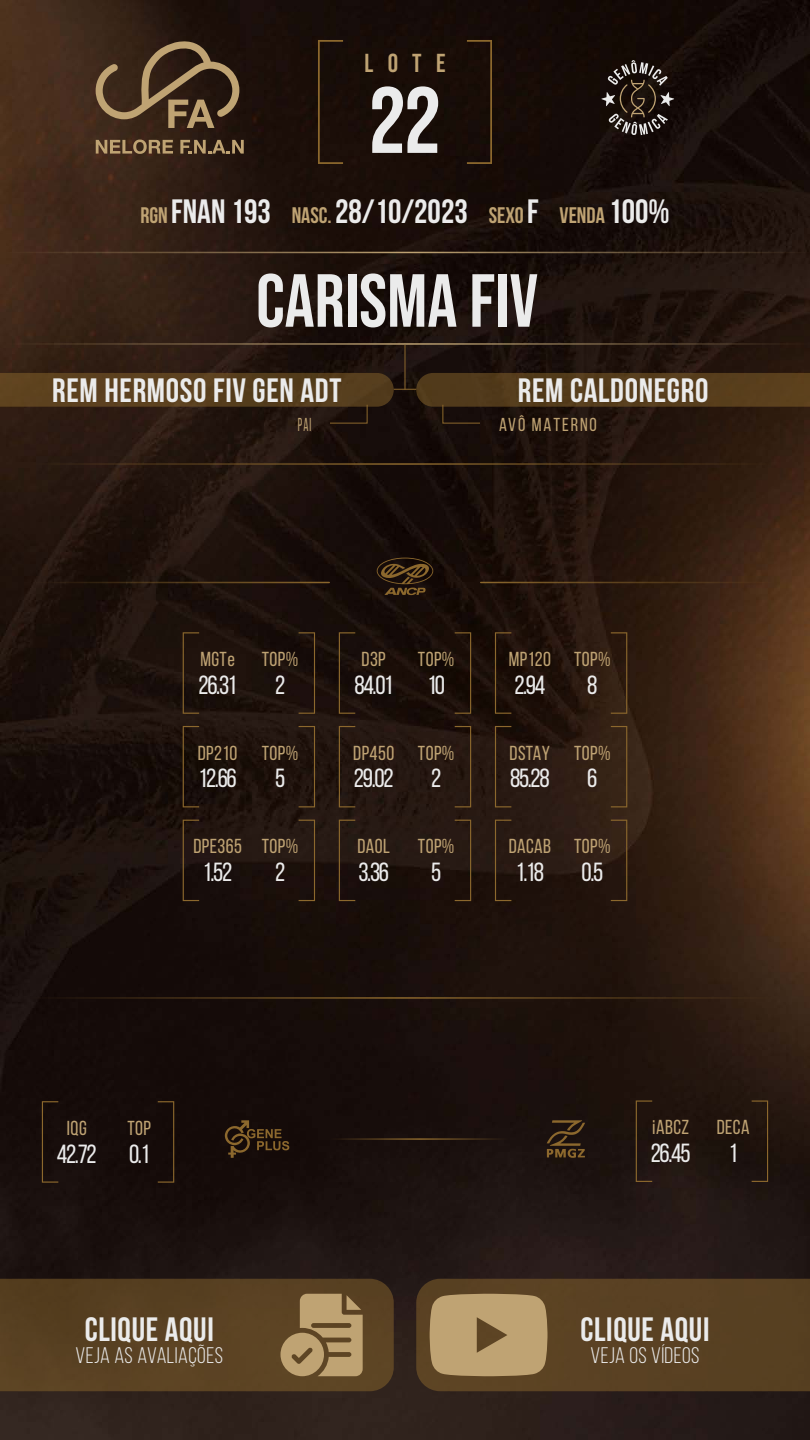
<style>
.page{position:relative;width:810px;height:1440px;background:#fff}
.page>*{position:absolute;margin:0;border:0;box-sizing:border-box;transform-origin:0 0}
.t1{font:100 176.93px "Bebas Neue";color:#8c682d}
.t2{font:100 116.25px "Bebas Neue";color:#8c682d}
.t3{font:700 93.68px "Bebas Neue Pro";color:#ebebeb}
.t4{font:700 75px "Bebas Neue Pro";color:#ebebeb}
.t5{font:700 33.75px "Bebas Neue";letter-spacing:.02em;color:#ebebeb}
.t6{font:700 33.75px "Bebas Neue";color:#ebebeb}
.t7{font:26.25px "Bebas Neue";letter-spacing:-.05em;color:#ebebeb}
.t8{font:700 26.03px "Bebas Neue Pro";color:#bfa373}
.t9{font:22.5px "Bebas Neue";letter-spacing:.02em;color:#ebebeb}
.t10{font:20.25px "Bebas Neue";letter-spacing:.02em;color:#bfa373}
.t11{font:18.75px "Bebas Neue";letter-spacing:.1em;color:#bfa373}
.t12{font:18.75px "Bebas Neue";letter-spacing:.1em;color:#bfa373;scale:.64 1}
.s1{font-size:22.5px;color:#bfa373}
.s2{font-family:"Bebas Neue Pro"}
</style>
<div class="page">
<img style="left:0;top:0;width:810px;height:1440px">
<hr style="left:1px;top:343px;width:808px;height:2px;background:#bfa373">
<hr style="left:1px;top:252px;width:808px;height:1px;background:#bfa373">
<svg style="left:96px;top:140px;width:77px;height:14px"></svg>
<svg style="left:180px;top:140px;width:64px;height:14px"></svg>
<svg style="left:96px;top:39px;width:143px;height:89px;background:#523e2a"></svg>
<svg style="left:601px;top:60px;width:73px;height:75px;background:#39302a"></svg>
<svg style="left:0;top:373px;width:810px;height:51px;background:#442f17"></svg>
<hr style="left:405px;top:345px;width:1px;height:45px;background:#8c682d">
<hr style="left:481px;top:582px;width:298px;height:1px;background:#8c682d">
<hr style="left:31px;top:582px;width:298px;height:1px;background:#8c682d">
<svg style="left:377px;top:558px;width:56px;height:37px;background:#3a2713"></svg>
<hr style="left:31px;top:997px;width:748px;height:2px;background:#8c682d">
<hr style="left:31px;top:463px;width:748px;height:2px;background:#8c682d">
<svg style="left:416px;top:1279px;width:394px;height:112px;background:#6c5332"></svg>
<svg style="left:0;top:1279px;width:394px;height:112px;background:#634b2a"></svg>
<svg style="left:225px;top:1120px;width:64px;height:38px;background:#322211"></svg>
<svg style="left:547px;top:1120px;width:38px;height:38px"></svg>
<hr style="left:329px;top:1138px;width:178px;height:2px;background:#8c682d">
<h1 class="t1" style="left:311px;top:10px;width:190px">[ ]</h1>
<p class="t8" style="left:365px;top:48px;width:82px">LOTE</p>
<h3 class="t3" style="left:370px;top:67px;width:71px">22</h3>
<h3 class="t6" style="left:140px;top:193px;width:531px"><span class="s1">RGN</span> FNAN 193 <span class="s1">NASC.</span> 28/10/2023 <span class="s1">SEXO</span> F <span class="s1">VENDA</span> 100%</h3>
<h3 class="t4" style="left:256px;top:258px;width:284px">CARISMA FIV</h3>
<h3 class="t5" style="left:52px;top:372px;width:291px">REM HERMOSO FIV GEN ADT</h3>
<h3 class="t5" style="left:518px;top:372px;width:192px">REM CALDONEGRO</h3>
<p class="t12" style="left:298px;top:414px;width:23px">PAI</p>
<p class="t11" style="left:499px;top:414px;width:99px">AVÔ MATERNO</p>
<h2 class="t2" style="left:178px;top:612px;width:455px">[ ][ ][ ]</h2>
<p class="t10" style="left:200px;top:648px;width:36px">MGT<span class="s2">e</span></p>
<p class="t10" style="left:262px;top:648px;width:38px">TOP%</p>
<p class="t10" style="left:362px;top:648px;width:26px">D3P</p>
<p class="t10" style="left:418px;top:648px;width:38px">TOP%</p>
<p class="t10" style="left:509px;top:648px;width:44px">MP120</p>
<p class="t10" style="left:574px;top:648px;width:38px">TOP%</p>
<p class="t7" style="left:199px;top:671px;width:40px">26.31</p>
<p class="t7" style="left:275px;top:671px;width:12px">2</p>
<p class="t7" style="left:354px;top:671px;width:40px">84.01</p>
<p class="t7" style="left:427px;top:671px;width:19px">10</p>
<p class="t7" style="left:514px;top:671px;width:33px">2.94</p>
<p class="t7" style="left:587px;top:671px;width:12px">8</p>
<h2 class="t2" style="left:178px;top:706px;width:455px">[ ][ ][ ]</h2>
<p class="t10" style="left:198px;top:742px;width:41px">DP210</p>
<p class="t10" style="left:262px;top:742px;width:38px">TOP%</p>
<p class="t10" style="left:353px;top:742px;width:43px">DP450</p>
<p class="t10" style="left:418px;top:742px;width:38px">TOP%</p>
<p class="t10" style="left:510px;top:742px;width:42px">DSTAY</p>
<p class="t10" style="left:574px;top:742px;width:38px">TOP%</p>
<p class="t7" style="left:199px;top:764px;width:40px">12.66</p>
<p class="t7" style="left:354px;top:764px;width:41px">29.02</p>
<p class="t7" style="left:431px;top:764px;width:12px">2</p>
<p class="t7" style="left:510px;top:764px;width:41px">85.28</p>
<p class="t7" style="left:587px;top:764px;width:12px">6</p>
<p class="t7" style="left:275px;top:764px;width:12px">5</p>
<h2 class="t2" style="left:178px;top:800px;width:455px">[ ][ ][ ]</h2>
<p class="t10" style="left:193px;top:835px;width:50px">DPE365</p>
<p class="t10" style="left:262px;top:835px;width:38px">TOP%</p>
<p class="t10" style="left:358px;top:835px;width:34px">DAOL</p>
<p class="t10" style="left:418px;top:835px;width:38px">TOP%</p>
<p class="t10" style="left:509px;top:835px;width:44px">DACAB</p>
<p class="t10" style="left:574px;top:835px;width:38px">TOP%</p>
<p class="t7" style="left:203px;top:858px;width:31px">1.52</p>
<p class="t7" style="left:275px;top:858px;width:12px">2</p>
<p class="t7" style="left:358px;top:858px;width:32px">3.36</p>
<p class="t7" style="left:516px;top:858px;width:30px">1.18</p>
<p class="t7" style="left:581px;top:858px;width:23px">0.5</p>
<p class="t7" style="left:431px;top:858px;width:12px">5</p>
<h2 class="t2" style="left:37px;top:1081px;width:143px">[ ]</h2>
<p class="t10" style="left:67px;top:1117px;width:21px">IQG</p>
<p class="t10" style="left:127px;top:1117px;width:25px">TOP</p>
<p class="t7" style="left:57px;top:1139px;width:41px">42.72</p>
<p class="t7" style="left:129px;top:1139px;width:22px">0.1</p>
<h2 class="t2" style="left:631px;top:1081px;width:143px">[ ]</h2>
<p class="t10" style="left:652px;top:1116px;width:38px"><span class="s2">i</span>ABCZ</p>
<p class="t10" style="left:717px;top:1116px;width:34px">DECA</p>
<p class="t7" style="left:651px;top:1139px;width:41px">26.45</p>
<p class="t7" style="left:729px;top:1139px;width:10px">1</p>
<h3 class="t5" style="left:85px;top:1310px;width:130px">CLIQUE AQUI</h3>
<p class="t9" style="left:75px;top:1343px;width:149px">VEJA AS AVALIAÇÕES</p>
<h3 class="t5" style="left:581px;top:1310px;width:130px">CLIQUE AQUI</h3>
<p class="t9" style="left:591px;top:1343px;width:110px">VEJA OS VÍDEOS</p>
</div>
